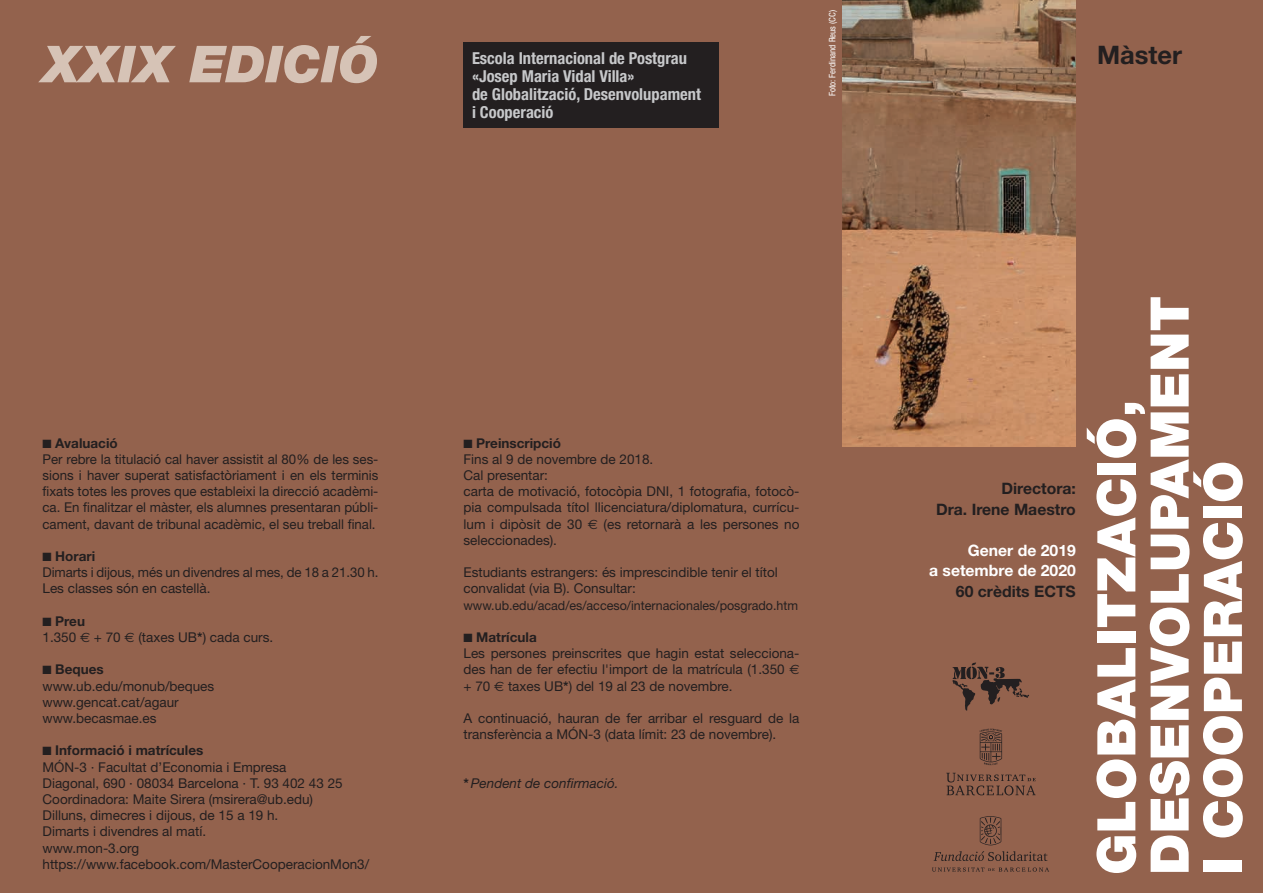
<style>
.page{position:relative;width:1263px;height:893px;background:#93624d}
.page>*{position:absolute;margin:0;border:0;box-sizing:border-box;transform-origin:0 0}
.t1{font:900 53.25px/53.2px "Helvetica Neue";color:#fff}
.t2{font:italic 900 51px "Helvetica Neue";color:#d6c3b6}
.t3{font:700 25.5px "Helvetica Neue";color:#231f20}
.t4{font:700 condensed 16.5px/18px "Helvetica Neue";color:#c7c8ca}
.t5{font:700 15.75px/20.4px "Helvetica Neue";color:#231f20;text-align:right}
.t6{font:700 15.75px/20.5px "Helvetica Neue";color:#fff;text-align:right}
.t7{font:13.5px/16.2px "Helvetica Neue";color:#231f20}
.t8{font:italic 13.5px "Helvetica Neue";color:#231f20}
.t9{font:12.75px "Helvetica Neue";color:#231f20}
.t10{font:condensed 9px "Helvetica Neue";color:#fff}
.s1{font-weight:700}
.s2{font-family:"Euro Sans"}
.s3{font-weight:700;font-style:normal}
</style>
<div class="page">
<div style="left:463px;top:43px;width:256px;height:85px;background:#231f20"></div>
<img style="left:842px;top:0;width:234px;height:446px">
<svg style="left:952px;top:662px;width:77px;height:49px"></svg>
<svg style="left:980px;top:729px;width:22px;height:36px"></svg>
<svg style="left:946px;top:773px;width:90px;height:22px"></svg>
<svg style="left:932px;top:867px;width:117px;height:5px"></svg>
<svg style="left:980px;top:816px;width:21px;height:29px"></svg>
<svg style="left:934px;top:851px;width:113px;height:10px"></svg>
<h2 class="t2" style="left:43px;top:33px;width:338px">XXIX EDICIÓ</h2>
<p class="t4" style="left:472px;top:49px;width:230px">Escola Internacional de Postgrau «Josep Maria Vidal Villa»<br>de Globalització, Desenvolupament i Cooperació</p>
<p class="t10" style="left:827px;top:96px;width:87px;rotate:-90deg">Foto: Ferdinand Reus (CC)</p>
<p class="t7" style="left:43px;top:434px;width:337px">■ <span class="s1">Avaluació<br></span>Per rebre la titulació cal haver assistit al 80% de les ses&shy;sions i haver superat satisfactòriament i en els terminis fixats totes les proves que estableixi la direcció acadèmi&shy;ca. En finalitzar el màster, els alumnes presentaran públi&shy;cament, davant de tribunal acadèmic, el seu treball final.</p>
<p class="t7" style="left:43px;top:548px;width:337px">■ <span class="s1">Horari<br></span>Dimarts i dijous, més un divendres al mes, de 18 a 21.30 h.<br>Les classes són en castellà.</p>
<p class="t7" style="left:43px;top:613px;width:232px">■ <span class="s1">Preu<br></span>1.350 <span class="s2">E</span> + 70 <span class="s2">E</span> (taxes UB<span class="s1">*</span>) cada curs.</p>
<p class="t7" style="left:43px;top:661px;width:173px">■ <span class="s1">Beques </span>www.ub.edu/monub/beques www.gencat.cat/agaur www.becasmae.es</p>
<p class="t7" style="left:43px;top:742px;width:328px">■ <span class="s1">Informació i matrícules<br></span>MÓN-3 · Facultat d’Economia i Empresa<br>Diagonal, 690 · 08034 Barcelona · T. 93 402 43 25<br>Coordinadora: Maite Sirera (msirera@ub.edu)<br>Dilluns, dimecres i dijous, de 15 a 19 h.<br>Dimarts i divendres al matí.<br>www.mon-3.org https://www.facebook.com/MasterCooperacionMon3/</p>
<p class="t7" style="left:463px;top:434px;width:337px">■ <span class="s1">Preinscripció<br></span>Fins al 9 de novembre de 2018.<br>Cal presentar:<br>carta de motivació, fotocòpia DNI, 1 fotografia, fotocò&shy;pia compulsada títol llicenciatura/diplomatura, currícu&shy;lum i dipòsit de 30 <span class="s2">E</span> (es retornarà a les persones no seleccionades).</p>
<p class="t7" style="left:463px;top:564px;width:316px">Estudiants estrangers: és imprescindible tenir el títol convalidat (via B). Consultar:</p>
<p class="t9" style="left:463px;top:597px;width:336px">www.ub.edu/acad/es/acceso/internacionales/posgrado.htm</p>
<p class="t7" style="left:463px;top:629px;width:337px">■ <span class="s1">Matrícula<br></span>Les persones preinscrites que hagin estat selecciona&shy;des han de fer efectiu l'import de la matrícula (1.350 <span class="s2">E </span>+ 70 <span class="s2">E</span> taxes UB<span class="s1">*</span>) del 19 al 23 de novembre.</p>
<p class="t7" style="left:463px;top:710px;width:337px">A continuació, hauran de fer arribar el resguard de la transferència a MÓN-3 (data límit: 23 de novembre).</p>
<p class="t8" style="left:463px;top:775px;width:156px"><span class="s3">*</span> Pendent de confirmació.</p>
<h3 class="t3" style="left:1097px;top:39px;width:86px">Màster</h3>
<p class="t5" style="left:936px;top:478px;width:141px">Directora:<br>Dra. Irene Maestro</p>
<p class="t6" style="left:929px;top:539px;width:148px">Gener de 2019<br>a setembre de 2020</p>
<p class="t5" style="left:956px;top:580px;width:121px">60 crèdits ECTS</p>
<h1 class="t1" style="left:1089px;top:875px;width:580px;rotate:-90deg">GLOBALITZACIÓ,<br>DESENVOLUPAMENT<br>I COOPERACIÓ</h1>
</div>
